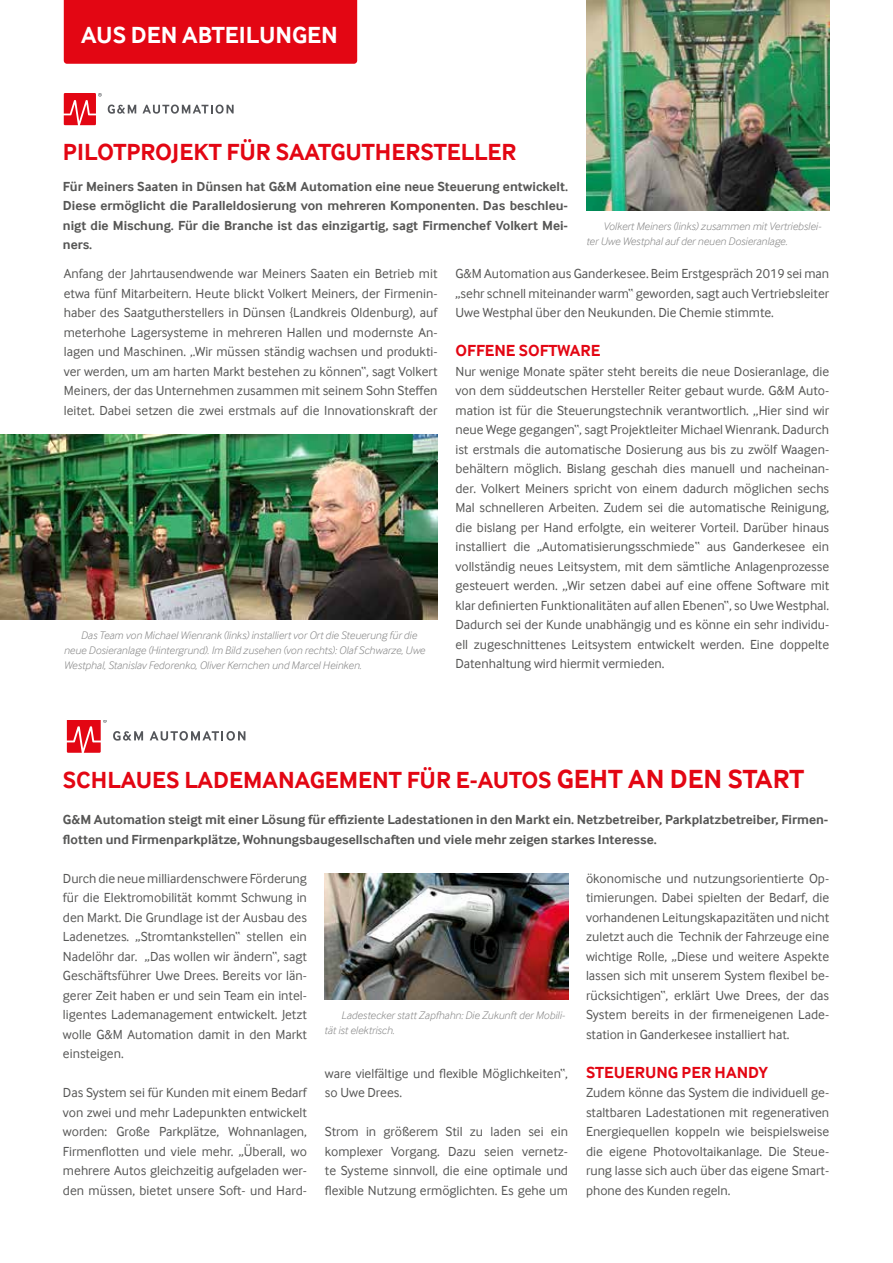
<style>
.page{position:relative;width:893px;height:1263px;background:#fff}
.page>*{position:absolute;margin:0;border:0;box-sizing:border-box;transform-origin:0 0}
.t1{font:700 24px "Inter Face";color:#e30613}
.t2{font:700 24px "Inter Face";color:#fff}
.t3{font:700 16.5px "Inter Face";color:#e30613}
.t4{font:13.5px/19.5px "Inter Face";color:#575756;text-align:justify}
.t5{font:700 13.5px/19.5px "Inter Face";color:#575756;text-align:justify}
.t6{font:italic 300 11.25px/15px "Inter Face";color:#878787}
.s1{font-size:27px}
</style>
<div class="page">
<div style="left:64px;top:0;width:293px;height:64px;background:#e30613"></div>
<svg style="left:64px;top:93px;width:38px;height:32px"></svg>
<svg style="left:108px;top:105px;width:28px;height:9px"></svg>
<svg style="left:143px;top:105px;width:91px;height:9px"></svg>
<img style="left:0;top:434px;width:437px;height:186px">
<img style="left:586px;top:0;width:243px;height:210px">
<svg style="left:67px;top:721px;width:40px;height:32px"></svg>
<svg style="left:113px;top:731px;width:30px;height:10px"></svg>
<svg style="left:150px;top:731px;width:95px;height:10px"></svg>
<img style="left:325px;top:873px;width:243px;height:127px">
<h1 class="t2" style="left:81px;top:21px;width:258px">AUS DEN ABTEILUNGEN</h1>
<h1 class="t1" style="left:63px;top:138px;width:455px">PILOTPROJEKT FÜR SAATGUTHERSTELLER</h1>
<p class="t5" style="left:63px;top:176px;width:507px">Für Meiners Saaten in Dünsen hat G&amp;M Automation eine neue Steuerung entwickelt.<br>Diese ermöglicht die Paralleldosierung von mehreren Komponenten. Das beschleu&shy;nigt die Mischung. Für die Branche ist das einzigartig, sagt Firmenchef Volkert Mei&shy;ners.</p>
<p class="t4" style="left:64px;top:264px;width:375px">Anfang der Jahrtausendwende war Meiners Saaten ein Betrieb mit etwa fünf Mitarbeitern. Heute blickt Volkert Meiners, der Firmenin&shy;haber des Saatgutherstellers in Dünsen {Landkreis Oldenburg), auf meterhohe Lagersysteme in mehreren Hallen und modernste An&shy;lagen und Maschinen. ,.Wir müssen ständig wachsen und produkti&shy;ver werden, um am harten Markt bestehen zu können“, sagt Volkert Meiners, der das Unternehmen zusammen mit seinem Sohn Steffen leitet. Dabei setzen die zwei erstmals auf die Innovationskraft der</p>
<p class="t4" style="left:455px;top:264px;width:375px">G&amp;M Automation aus Ganderkesee. Beim Erstgespräch 2019 sei man „sehr schnell miteinander warm“ geworden, sagt auch Vertriebsleiter Uwe Westphal über den Neukunden. Die Chemie stimmte.</p>
<p class="t6" style="left:586px;top:218px;width:237px;text-indent:17px">Volkert Meiners (links) zusammen mit Vertriebslei&shy;ter Uwe Westphal auf der neuen Dosieranlage.</p>
<p class="t3" style="left:455px;top:341px;width:146px">OFFENE SOFTWARE</p>
<p class="t4" style="left:455px;top:361px;width:375px">Nur wenige Monate später steht bereits die neue Dosieranlage, die von dem süddeutschen Hersteller Reiter gebaut wurde. G&amp;M Auto&shy;mation ist für die Steuerungstechnik verantwortlich. ,,Hier sind wir neue Wege gegangen“, sagt Projektleiter Michael Wienrank. Dadurch ist erstmals die automatische Dosierung aus bis zu zwölf Waagen&shy;behältern möglich. Bislang geschah dies manuell und nacheinan&shy;der. Volkert Meiners spricht von einem dadurch möglichen sechs Mal schnelleren Arbeiten. Zudem sei die automatische Reinigung, die bislang per Hand erfolgte, ein weiterer Vorteil. Darüber hinaus installiert die „Automatisierungsschmiede“ aus Ganderkesee ein vollständig neues Leitsystem, mit dem sämtliche Anlagenprozesse gesteuert werden. ,,Wir setzen dabei auf eine offene Software mit klar definierten Funktionalitäten auf allen Ebenen“, so Uwe Westphal.<br>Dadurch sei der Kunde unabhängig und es könne ein sehr individu&shy;ell zugeschnittenes Leitsystem entwickelt werden. Eine doppelte Datenhaltung wird hiermit vermieden.</p>
<p class="t6" style="left:64px;top:628px;width:363px;text-indent:17px">Das Team von Michael Wienrank (links) installiert vor Ort die Steuerung für die neue Dosieranlage (Hintergrund). Im Bild zusehen (von rechts): Olaf Schwarze, Uwe<br>Westphal, Stanislav Fedorenko, Oliver Kernchen und Marcel Heinken.</p>
<h1 class="t1" style="left:63px;top:766px;width:743px">SCHLAUES LADEMANAGEMENT FÜR E-AUTOS <span class="s1">GEHT AN DEN START</span></h1>
<p class="t5" style="left:63px;top:810px;width:767px">G&amp;M Automation steigt mit einer Lösung für effiziente Ladestationen in den Markt ein. Netzbetreiber, Parkplatzbetreiber, Firmen&shy;flotten und Firmenparkplätze, Wohnungsbaugesellschaften und viele mehr zeigen starkes Interesse.</p>
<p class="t4" style="left:586px;top:868px;width:245px">ökonomische und nutzungsorientierte Op&shy;timierungen. Dabei spielten der Bedarf, die vorhandenen Leitungskapazitäten und nicht zuletzt auch die Technik der Fahrzeuge eine wichtige Rolle, „Diese und weitere Aspekte lassen sich mit unserem System flexibel be&shy;rücksichtigen“, erklärt Uwe Drees, der das System bereits in der firmeneigenen Lade&shy;station in Ganderkesee installiert hat.</p>
<p class="t3" style="left:586px;top:1063px;width:183px">STEUERUNG PER HANDY</p>
<p class="t4" style="left:586px;top:1083px;width:245px">Zudem könne das System die individuell ge&shy;staltbaren Ladestationen mit regenerativen Energiequellen koppeln wie beispielsweise die eigene Photovoltaikanlage. Die Steue&shy;rung lasse sich auch über das eigene Smart&shy;phone des Kunden regeln.</p>
<p class="t4" style="left:63px;top:868px;width:245px">Durch die neue milliardenschwere Förderung für die Elektromobilität kommt Schwung in den Markt. Die Grundlage ist der Ausbau des Ladenetzes. „Stromtankstellen“ stellen ein Nadelöhr dar. „Das wollen wir ändern“, sagt Geschäftsführer Uwe Drees. Bereits vor län&shy;gerer Zeit haben er und sein Team ein intel&shy;ligentes Lademanagement entwickelt. Jetzt wolle G&amp;M Automation damit in den Markt einsteigen.</p>
<p class="t4" style="left:63px;top:1083px;width:245px">Das System sei für Kunden mit einem Bedarf von zwei und mehr Ladepunkten entwickelt worden: Große Parkplätze, Wohnanlagen, Firmenflotten und viele mehr. „Überall, wo mehrere Autos gleichzeitig aufgeladen wer&shy;den müssen, bietet unsere Soft- und Hard-</p>
<p class="t6" style="left:324px;top:1008px;width:243px;text-indent:17px">Ladestecker statt Zapfhahn: Die Zukunft der Mobili&shy;tät ist elektrisch.</p>
<p class="t4" style="left:325px;top:1063px;width:245px">ware vielfältige und flexible Möglichkeiten“, so Uwe Drees.</p>
<p class="t4" style="left:325px;top:1122px;width:245px">Strom in größerem Stil zu laden sei ein komplexer Vorgang. Dazu seien vernetz&shy;te Systeme sinnvoll, die eine optimale und flexible Nutzung ermöglichten. Es gehe um</p>
</div>
